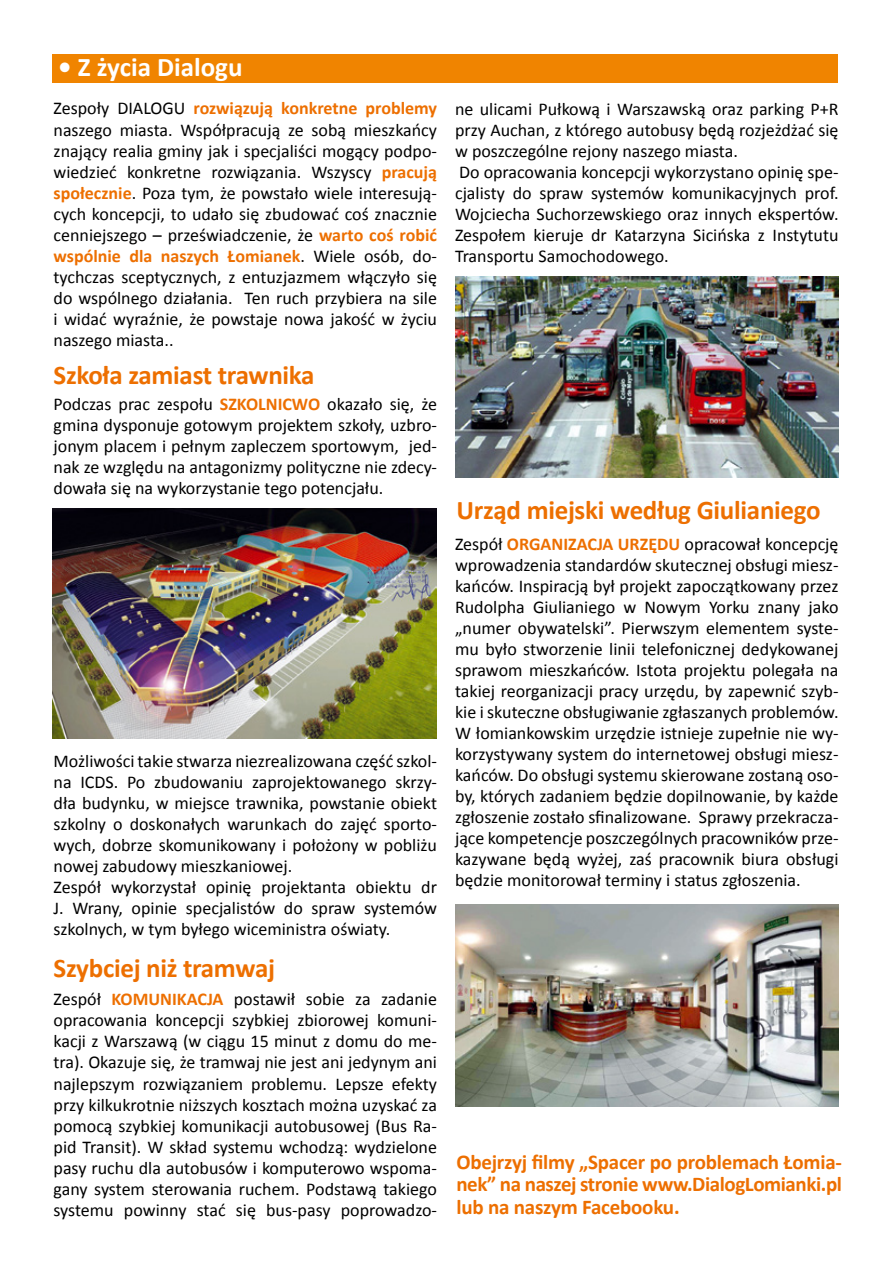
<style>
.page{position:relative;width:893px;height:1263px;background:#fff}
.page>*{position:absolute;margin:0;border:0;box-sizing:border-box;transform-origin:0 0}
.t1{font:700 27px "Calibri";letter-spacing:-.01em;color:#ed6f00}
.t2{font:700 27px "Calibri";color:#fff}
.t3{font:700 21px/22.5px "Calibri";letter-spacing:-.02em;color:#ed6f00;text-align:justify}
.t4{font:18px/21px "Calibri";color:#000;text-align:justify}
.s1{font-weight:700;color:#ed6f00}
</style>
<div class="page">
<div style="left:52px;top:54px;width:785px;height:28px;background:#f08400"></div>
<img style="left:455px;top:276px;width:384px;height:201px">
<img style="left:53px;top:508px;width:384px;height:230px">
<img style="left:455px;top:905px;width:384px;height:201px">
<h1 class="t2" style="left:58px;top:49px;width:186px">• Z życia Dialogu</h1>
<p class="t4" style="left:54px;top:98px;width:385px">Zespoły DIALOGU <span class="s1">rozwiązują konkretne problemy </span>naszego miasta. Współpracują ze sobą mieszkańcy znający realia gminy jak i specjaliści mogący podpo&shy;wiedzieć konkretne rozwiązania. Wszyscy <span class="s1">pracują społecznie</span>. Poza tym, że powstało wiele interesują&shy;cych koncepcji, to udało się zbudować coś znacznie cenniejszego – przeświadczenie, że <span class="s1">warto coś robić wspólnie dla naszych Łomianek</span>. Wiele osób, do&shy;tychczas sceptycznych, z entuzjazmem włączyło się do wspólnego działania. Ten ruch przybiera na sile i widać wyraźnie, że powstaje nowa jakość w życiu naszego miasta..</p>
<h1 class="t1" style="left:54px;top:358px;width:263px">Szkoła zamiast trawnika</h1>
<p class="t4" style="left:54px;top:393px;width:385px">Podczas prac zespołu <span class="s1">SZKOLNICWO</span> okazało się, że gmina dysponuje gotowym projektem szkoły, uzbro&shy;jonym placem i pełnym zapleczem sportowym, jed&shy;nak ze względu na antagonizmy polityczne nie zdecy&shy;dowała się na wykorzystanie tego potencjału.</p>
<p class="t4" style="left:54px;top:750px;width:385px;text-align:left">Możliwości takie stwarza niezrealizowana część szkol&shy;na ICDS. Po zbudowaniu zaprojektowanego skrzy&shy;dła budynku, w miejsce trawnika, powstanie obiekt szkolny o doskonałych warunkach do zajęć sporto&shy;wych, dobrze skomunikowany i położony w pobliżu nowej zabudowy mieszkaniowej.<br>Zespół wykorzystał opinię projektanta obiektu dr J. Wrany, opinie specjalistów do spraw systemów szkolnych, w tym byłego wiceministra oświaty.</p>
<h1 class="t1" style="left:54px;top:951px;width:223px">Szybciej niż tramwaj</h1>
<p class="t4" style="left:54px;top:989px;width:385px">Zespół <span class="s1">KOMUNIKACJA</span> postawił sobie za zadanie opracowania koncepcji szybkiej zbiorowej komuni&shy;kacji z Warszawą (w ciągu 15 minut z domu do me&shy;tra). Okazuje się, że tramwaj nie jest ani jedynym ani najlepszym rozwiązaniem problemu. Lepsze efekty przy kilkukrotnie niższych kosztach można uzyskać za pomocą szybkiej komunikacji autobusowej (Bus Ra&shy;pid Transit). W skład systemu wchodzą: wydzielone pasy ruchu dla autobusów i komputerowo wspoma&shy;gany system sterowania ruchem. Podstawą takiego systemu powinny stać się bus-pasy poprowadzo-</p>
<p class="t4" style="left:455px;top:98px;width:385px;text-align:left">ne ulicami Pułkową i Warszawską oraz parking P+R przy Auchan, z którego autobusy będą rozjeżdżać się w poszczególne rejony naszego miasta.<br>Do opracowania koncepcji wykorzystano opinię spe&shy;cjalisty do spraw systemów komunikacyjnych prof.<br>Wojciecha Suchorzewskiego oraz innych ekspertów.<br>Zespołem kieruje dr Katarzyna Sicińska z Instytutu Transportu Samochodowego.</p>
<h1 class="t1" style="left:456px;top:492px;width:366px">Urząd miejski według Giulianiego</h1>
<p class="t4" style="left:455px;top:533px;width:385px">Zespół <span class="s1">ORGANIZACJA URZĘDU</span> opracował koncepcję wprowadzenia standardów skutecznej obsługi miesz&shy;kańców. Inspiracją był projekt zapoczątkowany przez Rudolpha Giulianiego w Nowym Yorku znany jako „numer obywatelski”. Pierwszym elementem syste&shy;mu było stworzenie linii telefonicznej dedykowanej sprawom mieszkańców. Istota projektu polegała na takiej reorganizacji pracy urzędu, by zapewnić szyb&shy;kie i skuteczne obsługiwanie zgłaszanych problemów.<br>W łomiankowskim urzędzie istnieje zupełnie nie wy&shy;korzystywany system do internetowej obsługi miesz&shy;kańców. Do obsługi systemu skierowane zostaną oso&shy;by, których zadaniem będzie dopilnowanie, by każde zgłoszenie zostało sfinalizowane. Sprawy przekracza&shy;jące kompetencje poszczególnych pracowników prze&shy;kazywane będą wyżej, zaś pracownik biura obsługi będzie monitorował terminy i status zgłoszenia.</p>
<p class="t3" style="left:456px;top:1150px;width:387px">Obejrzyj filmy „Spacer po problemach Łomia&shy;nek” na naszej stronie www.DialogLomianki.pl lub na naszym Facebooku.</p>
</div>
